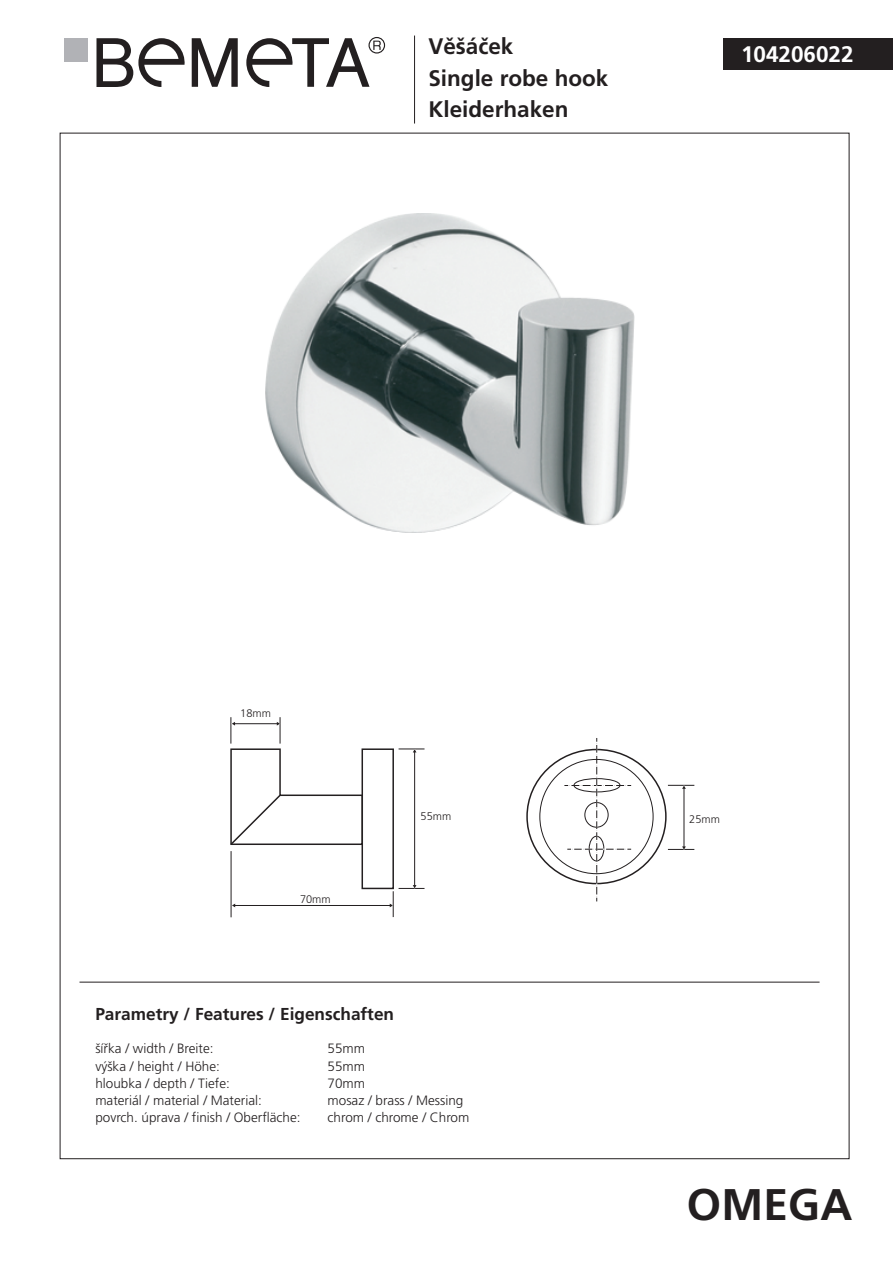
<style>
.page{position:relative;width:893px;height:1263px;background:#fff}
.page>*{position:absolute;margin:0;border:0;box-sizing:border-box;transform-origin:0 0}
.t1{font:700 44.25px "Frutiger CE";color:#231f20}
.t2{font:700 22.5px/31.5px "Frutiger CE";color:#231f20}
.t3{font:700 22.5px "Frutiger CE";color:#fff}
.t4{font:700 17.25px "Frutiger CE";color:#231f20}
.t5{font:300 13.5px "Frutiger CE";color:#231f20}
.t6{font:300 11.1px "Frutiger CE";color:#231f20}
</style>
<div class="page">
<div style="left:724px;top:38px;width:169px;height:32px;background:#231f20"></div>
<svg style="left:192px;top:38px;width:46px;height:49px"></svg>
<svg style="left:96px;top:38px;width:89px;height:49px"></svg>
<div style="left:65px;top:38px;width:23px;height:24px;background:#b1b2b6"></div>
<svg style="left:246px;top:37px;width:139px;height:50px"></svg>
<hr style="left:414px;top:36px;width:1px;height:88px;background:#231f20">
<div style="left:361px;top:748px;width:33px;height:141px;background:#fff;border:2px solid #231f20"></div>
<hr style="left:231px;top:851px;width:1px;height:66px;background:#231f20">
<hr style="left:235px;top:905px;width:155px;height:1px;background:#231f20">
<hr style="left:414px;top:752px;width:1px;height:134px;background:#231f20">
<svg style="left:390px;top:885px;width:34px;height:32px"></svg>
<svg style="left:399px;top:749px;width:25px;height:3px"></svg>
<hr style="left:684px;top:788px;width:1px;height:59px;background:#231f20">
<svg style="left:668px;top:846px;width:26px;height:4px"></svg>
<svg style="left:668px;top:785px;width:26px;height:4px"></svg>
<svg style="left:230px;top:717px;width:134px;height:129px"></svg>
<img style="left:266px;top:214px;width:369px;height:318px">
<svg style="left:564px;top:738px;width:67px;height:163px"></svg>
<hr style="left:80px;top:982px;width:740px;height:1px;background:#231f20">
<h2 class="t2" style="left:428px;top:31px;width:182px">Věšáček<br>Single robe hook<br>Kleiderhaken</h2>
<h2 class="t3" style="left:741px;top:42px;width:114px">104206022</h2>
<p class="t6" style="left:240px;top:707px;width:32px">18mm</p>
<p class="t6" style="left:300px;top:893px;width:32px">70mm</p>
<p class="t6" style="left:421px;top:810px;width:32px">55mm</p>
<p class="t6" style="left:689px;top:813px;width:32px">25mm</p>
<p class="t4" style="left:95px;top:1004px;width:300px">Parametry / Features / Eigenschaften</p>
<p class="t5" style="left:95px;top:1041px;width:120px">šířka / width / Breite:</p>
<p class="t5" style="left:328px;top:1041px;width:39px">55mm</p>
<p class="t5" style="left:95px;top:1058px;width:126px">výška / height / Höhe:</p>
<p class="t5" style="left:328px;top:1058px;width:39px">55mm</p>
<p class="t5" style="left:95px;top:1075px;width:136px">hloubka / depth / Tiefe:</p>
<p class="t5" style="left:328px;top:1075px;width:39px">70mm</p>
<p class="t5" style="left:95px;top:1093px;width:168px">materiál / material / Material:</p>
<p class="t5" style="left:328px;top:1093px;width:137px">mosaz / brass / Messing</p>
<p class="t5" style="left:95px;top:1110px;width:207px">povrch. úprava / finish / Oberfläche:</p>
<p class="t5" style="left:328px;top:1110px;width:143px">chrom / chrome / Chrom</p>
<h1 class="t1" style="left:687px;top:1179px;width:167px">OMEGA</h1>
</div>
